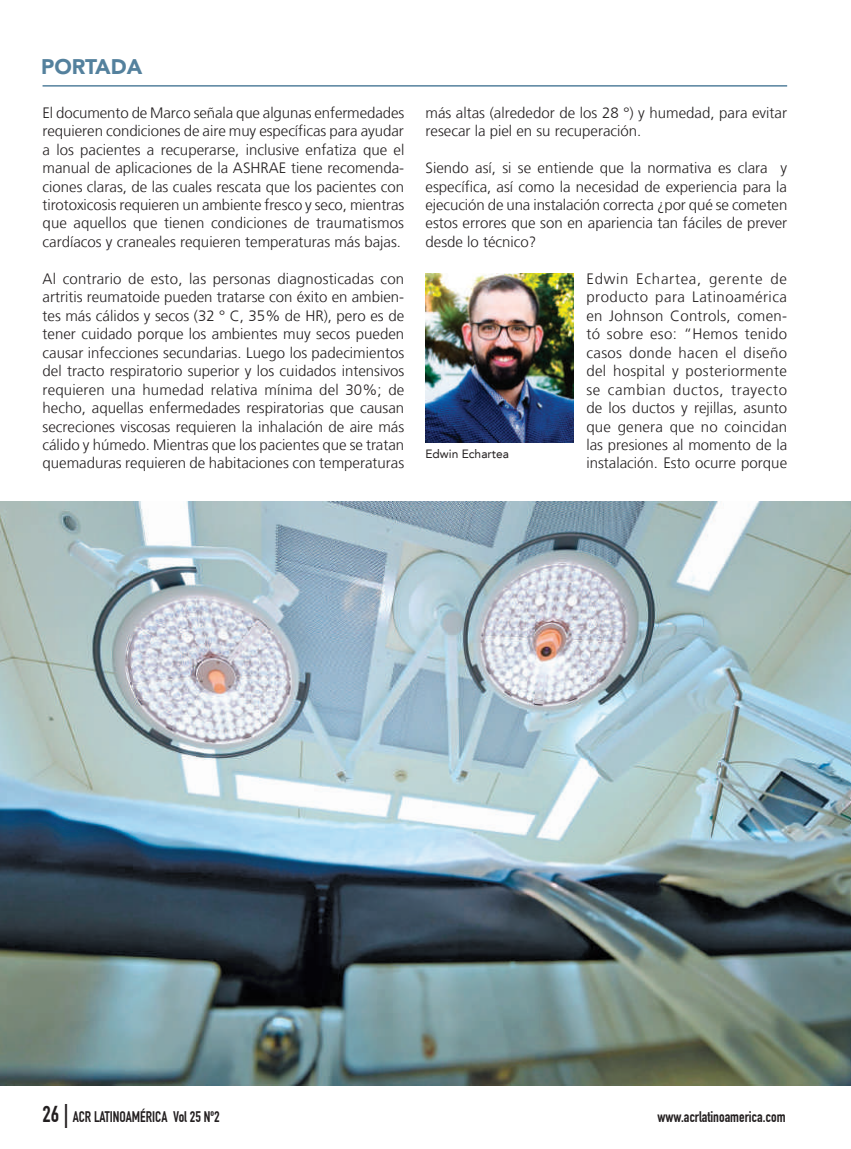
<style>
.page{position:relative;width:851px;height:1149px;background:#fff}
.page>*{position:absolute;margin:0;border:0;box-sizing:border-box;transform-origin:0 0}
.t1{font:900 21px "Avenir LT Std";color:#54819d}
.t2{font:300 15px/18.5px "Frutiger LT";color:#231f20;text-align:justify}
.t3{font:15px "DIN Engschrift Std";color:#231f20}
.t4{font:12px "Avenir LT";color:#231f20}
.s1{font-size:22.5px}
.s2{font-size:24px}
</style>
<div class="page">
<hr style="left:43px;top:85px;width:744px;height:2px;background:#54819d">
<img style="left:0;top:501px;width:850px;height:583px">
<img style="left:425px;top:273px;width:148px;height:170px">
<h1 class="t1" style="left:41px;top:54px;width:103px">PORTADA</h1>
<p class="t2" style="left:43px;top:103px;width:363px">El documento de Marco señala que algunas enfermedades requieren condiciones de aire muy específicas para ayudar a los pacientes a recuperarse, inclusive enfatiza que el manual de aplicaciones de la ASHRAE tiene recomenda&shy;ciones claras, de las cuales rescata que los pacientes con tirotoxicosis requieren un ambiente fresco y seco, mientras que aquellos que tienen condiciones de traumatismos cardíacos y craneales requieren temperaturas más bajas.</p>
<p class="t2" style="left:43px;top:269px;width:363px">Al contrario de esto, las personas diagnosticadas con artritis reumatoide pueden tratarse con éxito en ambien&shy;tes más cálidos y secos (32 ° C, 35% de HR), pero es de tener cuidado porque los ambientes muy secos pueden causar infecciones secundarias. Luego los padecimientos del tracto respiratorio superior y los cuidados intensivos requieren una humedad relativa mínima del 30%; de hecho, aquellas enfermedades respiratorias que causan secreciones viscosas requieren la inhalación de aire más cálido y húmedo. Mientras que los pacientes que se tratan quemaduras requieren de habitaciones con temperaturas</p>
<p class="t2" style="left:425px;top:103px;width:363px">más altas (alrededor de los 28 °) y humedad, para evitar resecar la piel en su recuperación.</p>
<p class="t2" style="left:425px;top:159px;width:363px">Siendo así, si se entiende que la normativa es clara y específica, así como la necesidad de experiencia para la ejecución de una instalación correcta ¿por qué se cometen estos errores que son en apariencia tan fáciles de prever desde lo técnico?</p>
<p class="t2" style="left:586px;top:269px;width:202px">Edwin Echartea, gerente de producto para Latinoamérica en Johnson Controls, comen&shy;tó sobre eso: “Hemos tenido casos donde hacen el diseño del hospital y posteriormente se cambian ductos, trayecto de los ductos y rejillas, asunto que genera que no coincidan las presiones al momento de la instalación. Esto ocurre porque</p>
<p class="t4" style="left:425px;top:446px;width:85px">Edwin Echartea</p>
<p class="t3" style="left:42px;top:1107px;width:178px"><span class="s1">26</span> <span class="s2">|</span> ACR LATINOAMÉRICA Vol 25 Nº2</p>
<p class="t3" style="left:657px;top:1107px;width:130px">www.acrlatinoamerica.com</p>
</div>
